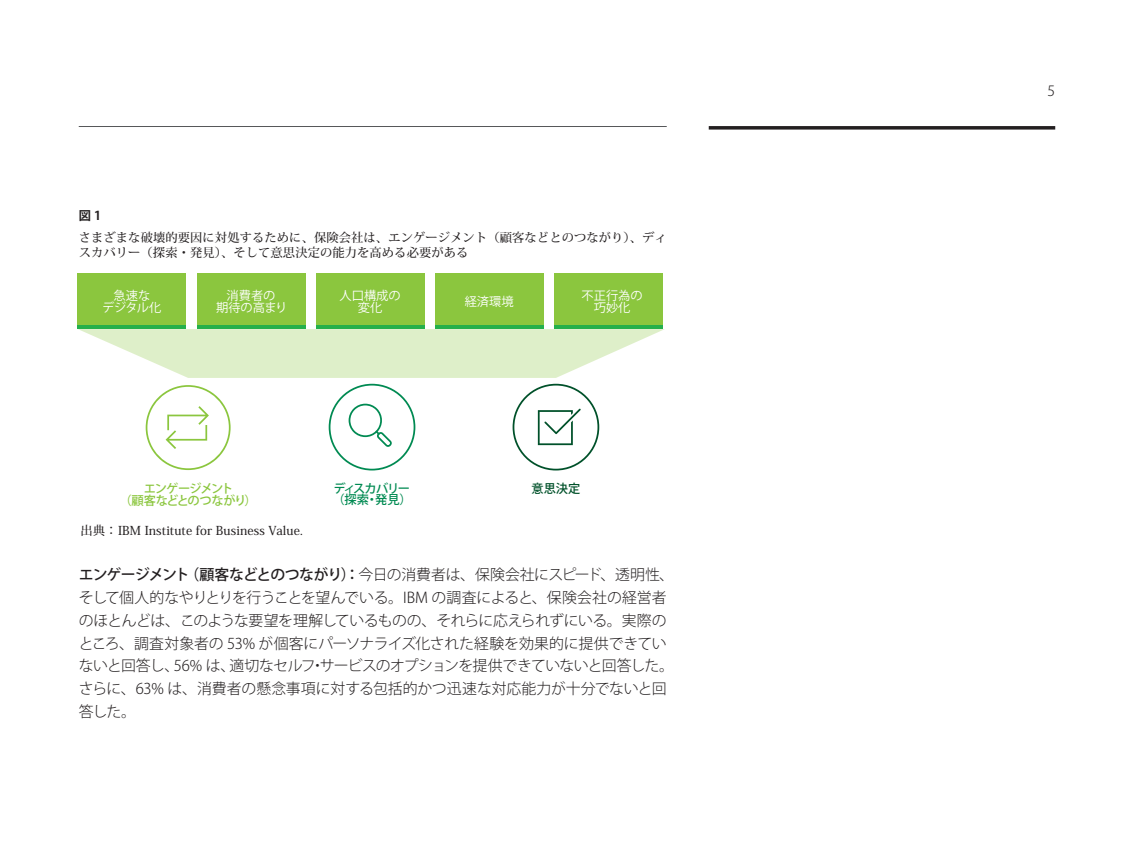
<style>
.page{position:relative;width:1134px;height:851px;background:#fff}
.page>*{position:absolute;margin:0;border:0;box-sizing:border-box;transform-origin:0 0}
.Body_Light__8_5_13{font:300 14.88px/22.8px "Koz Go Pr 6 N";letter-spacing:-.025em;color:#231f20}
.t1{font:300 14px "Koz Go Pr 6 N";color:#231f20}
.t2{font:500 12.25px/15.8px "Koz Min Pr 6 N";letter-spacing:.01em;color:#231f20}
.t3{font:12.25px/12.2px "Koz Go Pr 6 N";color:#fff;text-align:center}
.t4{font:500 12.25px/11.9px "Koz Go Pr 6 N";letter-spacing:-.1em;color:#008a52}
.t5{font:500 12.25px "Koz Go Pr 6 N";letter-spacing:-.03em;color:#8bc63e}
.t6{font:500 12.25px "Koz Go Pr 6 N";letter-spacing:-.085em;color:#8bc63e}
.t7{font:500 12.25px "Koz Go Pr 6 N";color:#00512a}
.t8{font:700 12.25px "Koz Go Pr 6 N";color:#231f20}
.s1{font-weight:500}
</style>
<div class="page">
<svg style="left:329px;top:384px;width:86px;height:86px"></svg>
<svg style="left:513px;top:384px;width:86px;height:86px"></svg>
<svg style="left:146px;top:385px;width:85px;height:85px"></svg>
<div style="left:78px;top:273px;width:108px;height:52px;background:#8bc63e"></div>
<div style="left:554px;top:273px;width:109px;height:52px;background:#8bc63e"></div>
<div style="left:435px;top:273px;width:108px;height:52px;background:#8bc63e"></div>
<div style="left:316px;top:273px;width:108px;height:52px;background:#8bc63e"></div>
<div style="left:197px;top:273px;width:108px;height:52px;background:#8bc63e"></div>
<hr style="left:78px;top:325px;width:108px;height:4px;background:#24b04b">
<hr style="left:197px;top:325px;width:108px;height:4px;background:#24b04b">
<hr style="left:316px;top:325px;width:108px;height:4px;background:#24b04b">
<hr style="left:435px;top:325px;width:108px;height:4px;background:#24b04b">
<hr style="left:554px;top:325px;width:109px;height:4px;background:#24b04b">
<svg style="left:78px;top:329px;width:587px;height:49px"></svg>
<svg style="left:709px;top:126px;width:346px;height:4px"></svg>
<hr style="left:79px;top:126px;width:588px;height:1px;background:#57585a">
<p class="t8" style="left:79px;top:208px;width:24px">図 1</p>
<p class="t2" style="left:79px;top:229px;width:590px">さまざまな破壊的要因に対処するために、保険会社は、エンゲージメント（顧客などとのつながり）、ディスカバリー（探索・発見）、そして意思決定の能力を高める必要がある</p>
<p class="t3" style="left:102px;top:289px;width:61px">急速な<br>デジタル化</p>
<p class="t3" style="left:340px;top:289px;width:63px">人口構成の変化</p>
<p class="t3" style="left:582px;top:289px;width:63px">不正行為の巧妙化</p>
<p class="t3" style="left:216px;top:289px;width:73px">消費者の<br>期待の高まり</p>
<p class="t3" style="left:465px;top:295px;width:50px">経済環境</p>
<p class="t4" style="left:332px;top:482px;width:81px">ディスカバリー（探索・発見）</p>
<p class="t6" style="left:144px;top:481px;width:91px">エンゲージメント</p>
<p class="t7" style="left:531px;top:481px;width:50px">意思決定</p>
<p class="t5" style="left:119px;top:493px;width:139px">（顧客などとのつながり）</p>
<p class="t2" style="left:81px;top:522px;width:224px">出典： IBM Institute for Business Value.</p>
<p class="Body_Light__8_5_13" style="left:79px;top:564px;width:597px"><span class="s1">エンゲージメント（顧客などとのつながり）：</span> 今日の消費者は、保険会社にスピード、透明性、そして個人的なやりとりを行うことを望んでいる。IBM の調査によると、保険会社の経営者のほとんどは、このような要望を理解しているものの、それらに応えられずにいる。実際のところ、調査対象者の 53% が個客にパーソナライズ化された経験を効果的に提供できていないと回答し、56% は、適切なセルフ・サービスのオプションを提供できていないと回答した。さらに、63% は、消費者の懸念事項に対する包括的かつ迅速な対応能力が十分でないと回答した。</p>
<p class="t1" style="left:1048px;top:83px;width:9px">5</p>
</div>
